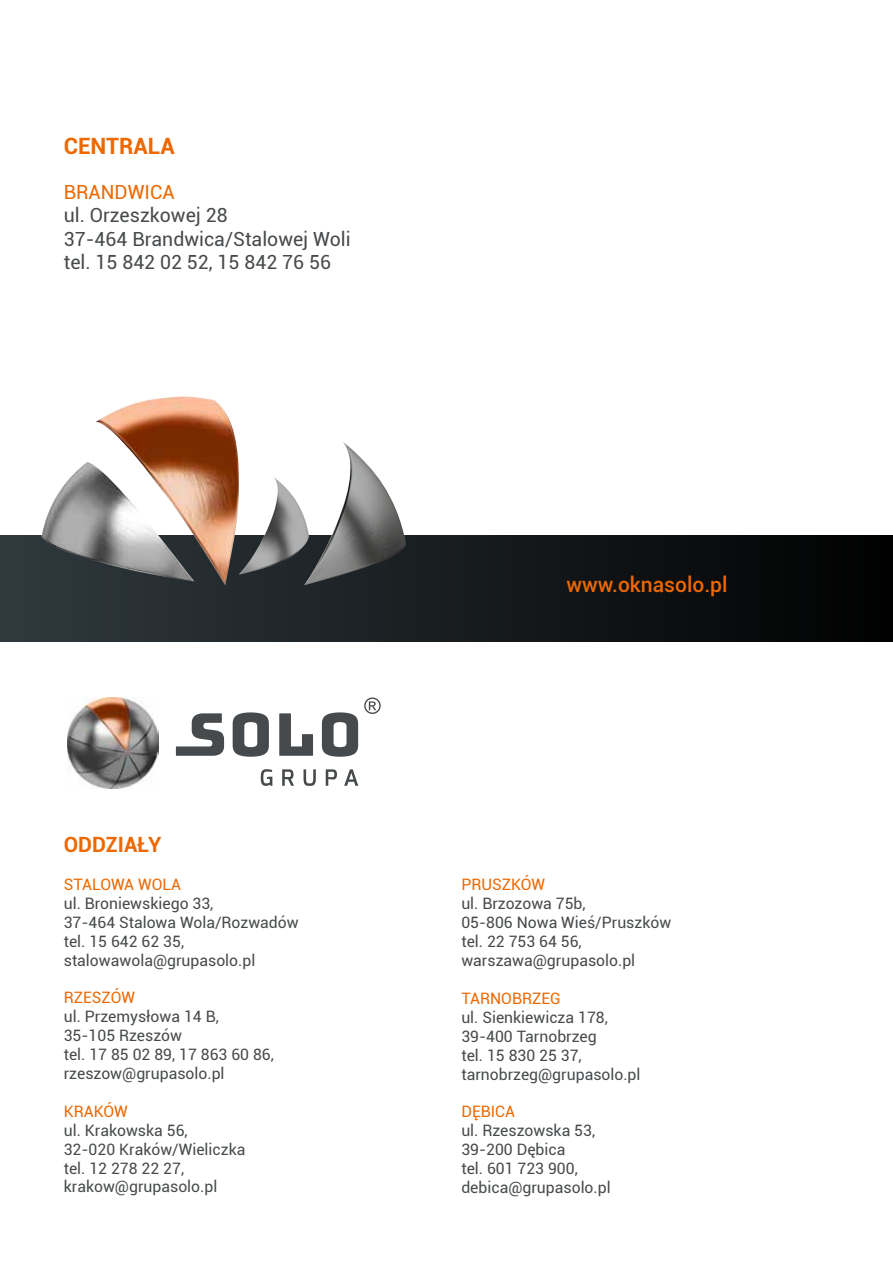
<style>
.page{position:relative;width:893px;height:1263px;background:#fff}
.page>*{position:absolute;margin:0;border:0;box-sizing:border-box;transform-origin:0 0}
.t1{font:700 22.5px "Roboto";color:#ee6800}
.t2{font:500 21px "Roboto";color:#ee6800}
.t3{font:700 21px "Roboto";color:#ee6800}
.t4{font:19.5px/23.4px "Roboto";color:#474a4c}
.t5{font:19.5px "Roboto";color:#ee6800}
.t6{font:15.75px/18.9px "Roboto";color:#474a4c}
.t7{font:15.75px "Roboto";color:#ee6800}
</style>
<div class="page">
<div style="left:0;top:536px;width:893px;height:106px;background:linear-gradient(to right,#30393e,#000101)"></div>
<img style="left:304px;top:442px;width:102px;height:143px">
<img style="left:239px;top:476px;width:70px;height:99px">
<img style="left:41px;top:462px;width:54px;height:119px">
<img style="left:95px;top:397px;width:144px;height:188px">
<img style="left:67px;top:698px;width:91px;height:91px">
<svg style="left:176px;top:712px;width:182px;height:45px"></svg>
<svg style="left:261px;top:769px;width:97px;height:17px"></svg>
<svg style="left:364px;top:697px;width:17px;height:17px"></svg>
<h1 class="t1" style="left:64px;top:130px;width:112px">CENTRALA</h1>
<p class="t5" style="left:64px;top:178px;width:113px">BRANDWICA</p>
<p class="t4" style="left:64px;top:203px;width:288px">ul. Orzeszkowej 28<br>37-464 Brandwica/Stalowej Woli tel. 15 842 02 52, 15 842 76 56</p>
<h2 class="t3" style="left:64px;top:830px;width:99px">ODDZIAŁY</h2>
<p class="t7" style="left:64px;top:873px;width:119px">STALOWA WOLA</p>
<p class="t6" style="left:64px;top:893px;width:236px">ul. Broniewskiego 33,<br>37-464 Stalowa Wola/Rozwadów tel. 15 642 62 35, stalowawola@grupasolo.pl</p>
<p class="t7" style="left:64px;top:987px;width:73px">RZESZÓW</p>
<p class="t6" style="left:64px;top:1007px;width:212px">ul. Przemysłowa 14 B,<br>35-105 Rzeszów<br>tel. 17 85 02 89, 17 863 60 86, rzeszow@grupasolo.pl</p>
<p class="t7" style="left:64px;top:1100px;width:66px">KRAKÓW</p>
<p class="t6" style="left:64px;top:1120px;width:183px">ul. Krakowska 56,<br>32-020 Kraków/Wieliczka tel. 12 278 22 27, krakow@grupasolo.pl</p>
<h2 class="t2" style="left:566px;top:570px;width:163px">www.oknasolo.pl</h2>
<p class="t7" style="left:461px;top:874px;width:85px">PRUSZKÓW</p>
<p class="t6" style="left:461px;top:894px;width:212px">ul. Brzozowa 75b,<br>05-806 Nowa Wieś/Pruszków tel. 22 753 64 56, warszawa@grupasolo.pl</p>
<p class="t7" style="left:461px;top:987px;width:101px">TARNOBRZEG</p>
<p class="t6" style="left:461px;top:1007px;width:181px">ul. Sienkiewicza 178,<br>39-400 Tarnobrzeg<br>tel. 15 830 25 37, tarnobrzeg@grupasolo.pl</p>
<p class="t7" style="left:461px;top:1101px;width:55px">DĘBICA</p>
<p class="t6" style="left:461px;top:1120px;width:151px">ul. Rzeszowska 53,<br>39-200 Dębica<br>tel. 601 723 900, debica@grupasolo.pl</p>
</div>
